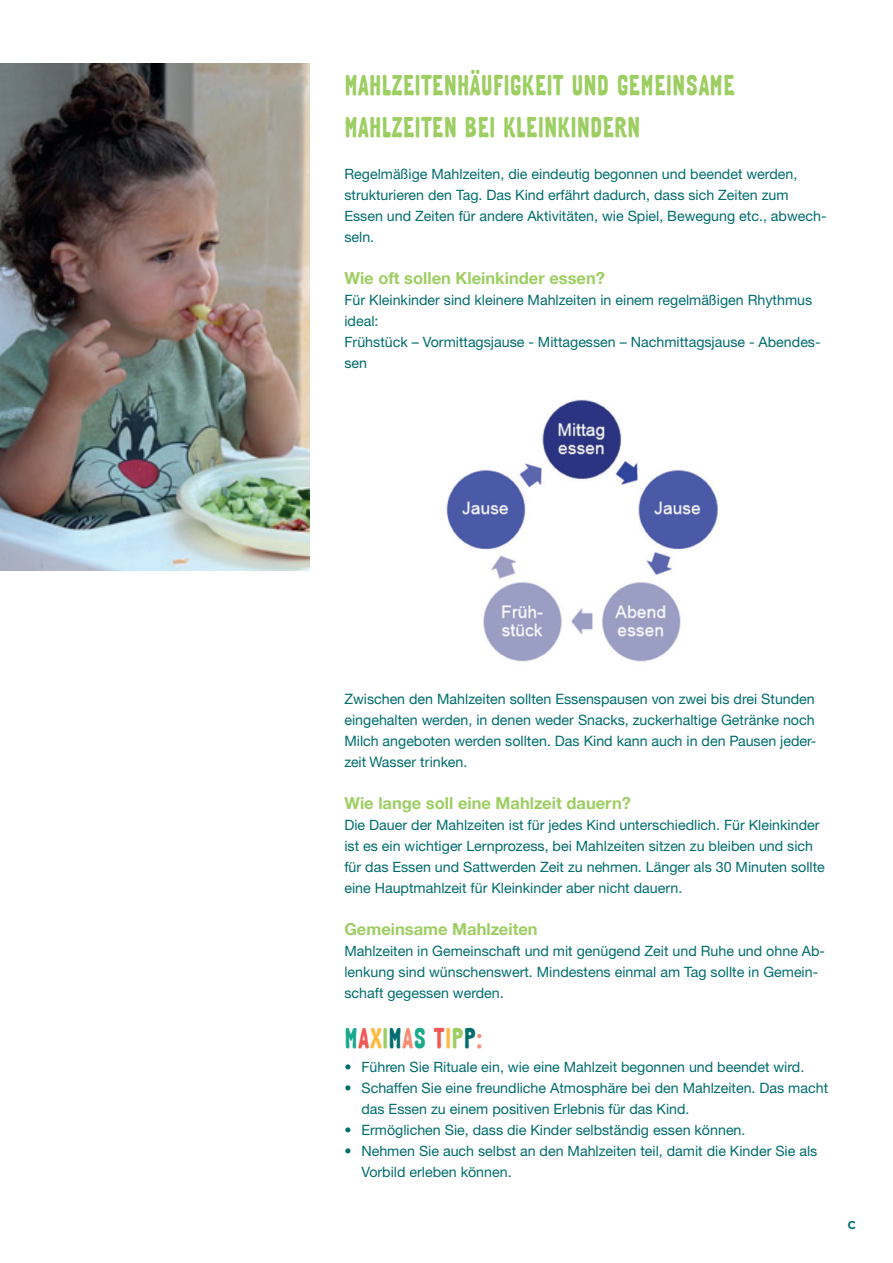
<style>
.page{position:relative;width:893px;height:1263px;background:#fff}
.page>*{position:absolute;margin:0;border:0;box-sizing:border-box;transform-origin:0 0}
.t1{font:30px/42px "Toulouse Lautrec Moulin Rouge Solide";color:#9dce62}
.t2{font:30px "Toulouse Lautrec Moulin Rouge Solide";letter-spacing:.005em;color:#1ba98e}
.t3{font:700 16.5px "Helvetica Neue CE";color:#9dce62}
.t4{font:500 15px "Gotham";color:#006d6f}
.t5{font:14.25px/21px "Helvetica Neue";color:#006d6f}
.t6{font:14.25px/21px "Helvetica Neue CE";color:#006d6f}
.s1{color:#f05954}
.s2{color:#fdb940}
.s3{color:#9dce62}
.s4{color:#006d6f}
.s5{color:#f58e76}
</style>
<div class="page">
<img style="left:0;top:63px;width:309px;height:508px">
<img style="left:446px;top:399px;width:272px;height:263px">
<h1 class="t1" style="left:344px;top:64px;width:392px">MAHLZEITENHÄUFIGKEIT UND GEMEINSAME<br>MAHLZEITEN BEI KLEINKINDERN</h1>
<p class="t5" style="left:344px;top:164px;width:484px">Regelmäßige Mahlzeiten, die eindeutig begonnen und beendet werden, strukturieren den Tag. Das Kind erfährt dadurch, dass sich Zeiten zum Essen und Zeiten für andere Aktivitäten, wie Spiel, Bewegung etc., abwech&shy;seln.</p>
<p class="t3" style="left:344px;top:268px;width:262px">Wie oft sollen Kleinkinder essen?</p>
<p class="t5" style="left:344px;top:290px;width:478px">Für Kleinkinder sind kleinere Mahlzeiten in einem regelmäßigen Rhythmus ideal:<br>Frühstück – Vormittagsjause - Mittagessen – Nachmittagsjause - Abendes&shy;sen</p>
<p class="t6" style="left:344px;top:689px;width:473px">Zwischen den Mahlzeiten sollten Essenspausen von zwei bis drei Stunden eingehalten werden, in denen weder Snacks, zuckerhaltige Getränke noch Milch angeboten werden sollten. Das Kind kann auch in den Pausen jeder&shy;zeit Wasser trinken.</p>
<p class="t3" style="left:344px;top:793px;width:288px">Wie lange soll eine Mahlzeit dauern?</p>
<p class="t5" style="left:344px;top:815px;width:482px">Die Dauer der Mahlzeiten ist für jedes Kind unterschiedlich. Für Kleinkinder ist es ein wichtiger Lernprozess, bei Mahlzeiten sitzen zu bleiben und sich für das Essen und Sattwerden Zeit zu nehmen. Länger als 30 Minuten sollte eine Hauptmahlzeit für Kleinkinder aber nicht dauern.</p>
<p class="t3" style="left:344px;top:919px;width:195px">Gemeinsame Mahlzeiten</p>
<p class="t5" style="left:344px;top:941px;width:482px">Mahlzeiten in Gemeinschaft und mit genügend Zeit und Ruhe und ohne Ab&shy;lenkung sind wünschenswert. Mindestens einmal am Tag sollte in Gemein&shy;schaft gegessen werden.</p>
<h1 class="t2" style="left:344px;top:1020px;width:140px">M<span class="s1">A</span><span class="s2">X</span><span class="s3">I</span><span class="s4">M</span><span class="s5">A</span>S <span class="s1">T</span><span class="s2">I</span><span class="s3">P</span><span class="s4">P</span><span class="s5">:</span></h1>
<p class="t5" style="left:344px;top:1056px;width:461px">• Führen Sie Rituale ein, wie eine Mahlzeit begonnen und beendet wird.</p>
<p class="t5" style="left:361px;top:1077px;width:468px;text-indent:-17px">• Schaffen Sie eine freundliche Atmosphäre bei den Mahlzeiten. Das macht das Essen zu einem positiven Erlebnis für das Kind.</p>
<p class="t5" style="left:344px;top:1119px;width:403px">• Ermöglichen Sie, dass die Kinder selbständig essen können.</p>
<p class="t5" style="left:361px;top:1140px;width:457px;text-indent:-17px">• Nehmen Sie auch selbst an den Mahlzeiten teil, damit die Kinder Sie als<br>Vorbild erleben können.</p>
<p class="t4" style="left:848px;top:1214px;width:10px">c</p>
</div>
